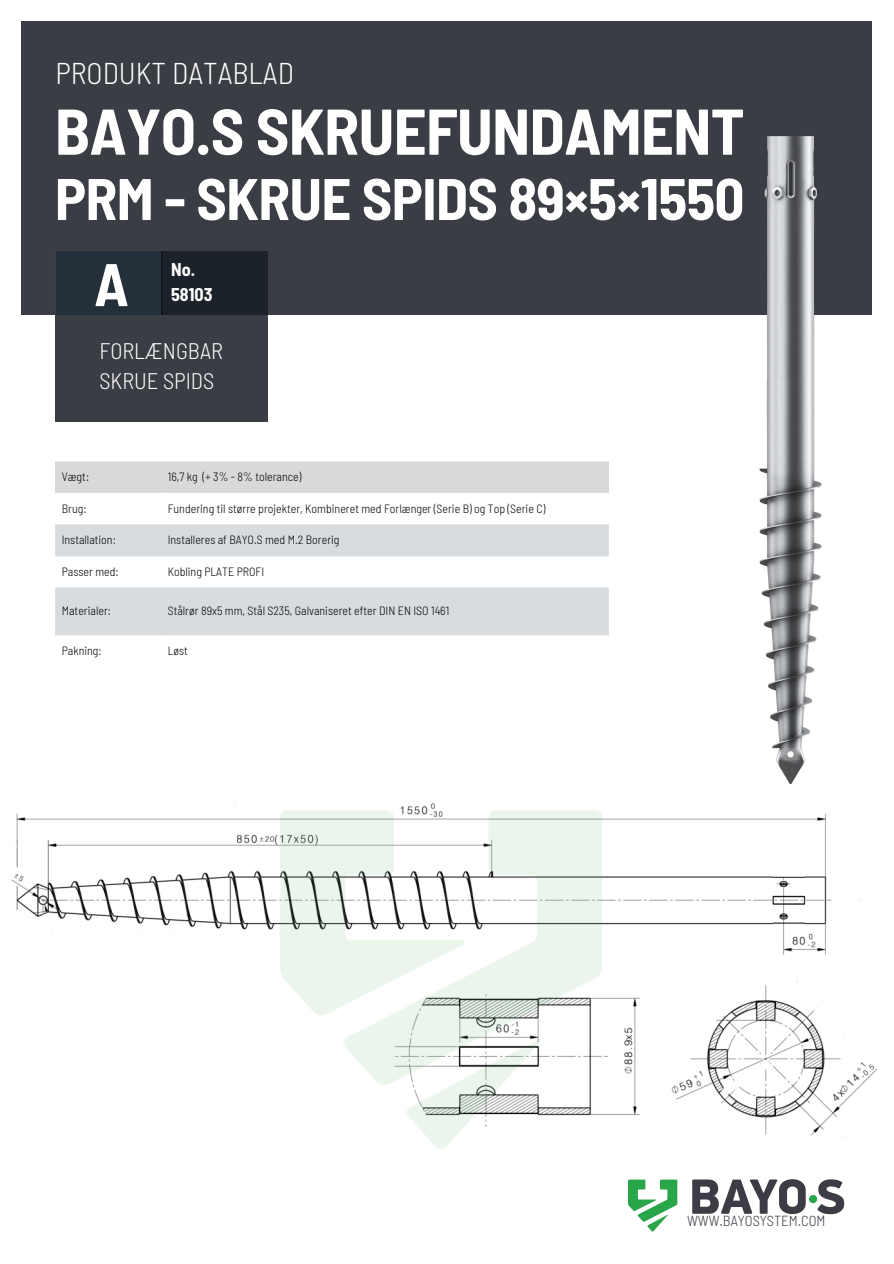
<style>
.page{position:relative;width:894px;height:1264px;background:#fff}
.page>*{position:absolute;margin:0;border:0;box-sizing:border-box;transform-origin:0 0}
.t1{font:700 semi-condensed 64.5px "Barlow";letter-spacing:-.01em;color:#fff}
.t2{font:700 semi-condensed 60px "Barlow";color:#fff}
.t3{font:700 semi-condensed 58.5px "Barlow";letter-spacing:-.01em;color:#fff}
.t4{font:300 semi-condensed 30px "Barlow";color:#fff}
.t5{font:300 semi-condensed 22.5px/30.3px "Barlow";color:#fff}
.t6{font:700 semi-condensed 18px/24.8px "Barlow";color:#fff}
.t7{font:300 semi-condensed 14.55px "Barlow";color:#3b3d44}
.t8{font:300 semi-condensed 12px "Barlow";color:#000}
</style>
<div class="page">
<div style="left:21px;top:21px;width:850px;height:294px;background:#3b3d44"></div>
<div style="left:55px;top:251px;width:213px;height:170px;background:#3b3d44"></div>
<div style="left:162px;top:251px;width:106px;height:64px;background:#1b2229"></div>
<div style="left:55px;top:461px;width:553px;height:32px;background:#d9d9d9"></div>
<svg style="left:55px;top:635px;width:553px;height:1px"></svg>
<svg style="left:55px;top:524px;width:553px;height:111px;fill:#d9dcde"></svg>
<div style="left:56px;top:251px;width:106px;height:64px;background:#252f39"></div>
<svg style="left:628px;top:1179px;width:49px;height:52px"></svg>
<svg style="left:808px;top:1194px;width:8px;height:9px"></svg>
<svg style="left:692px;top:1179px;width:113px;height:34px"></svg>
<svg style="left:817px;top:1179px;width:27px;height:35px"></svg>
<img style="left:759px;top:116px;width:113px;height:668px">
<img style="left:11px;top:803px;width:867px;height:346px">
<p class="t4" style="left:55px;top:54px;width:240px">PRODUKT DATABLAD</p>
<p class="t1" style="left:55px;top:90px;width:691px">BAYO.S SKRUEFUNDAMENT</p>
<p class="t3" style="left:55px;top:161px;width:690px">PRM - SKRUE SPIDS 89×5×1550</p>
<p class="t6" style="left:171px;top:256px;width:43px">No.<br>58103</p>
<p class="t2" style="left:94px;top:246px;width:36px">A</p>
<p class="t5" style="left:99px;top:334px;width:125px">FORLÆNGBAR<br>SKRUE SPIDS</p>
<h2 class="t8" style="left:62px;top:469px;width:29px">Vægt:</h2>
<h1 class="t8" style="left:168px;top:469px;width:135px">16,7 kg (+ 3% - 8% tolerance)</h1>
<p class="t8" style="left:62px;top:501px;width:26px">Brug:</p>
<p class="t8" style="left:168px;top:501px;width:379px">Fundering til større projekter, Kombineret med Forlænger (Serie B) og Top (Serie C)</p>
<h4 class="t8" style="left:62px;top:532px;width:56px">Installation:</h4>
<h3 class="t8" style="left:168px;top:532px;width:173px">Installeres af BAYO.S med M.2 Borerig</h3>
<p class="t8" style="left:62px;top:564px;width:58px">Passer med:</p>
<p class="t8" style="left:168px;top:564px;width:98px">Kobling PLATE PROFI</p>
<p class="t8" style="left:62px;top:603px;width:51px">Materialer:</p>
<p class="t8" style="left:168px;top:603px;width:283px">Stålrør 89x5 mm, Stål S235, Galvaniseret efter DIN EN ISO 1461</p>
<p class="t8" style="left:62px;top:642px;width:41px">Pakning:</p>
<p class="t8" style="left:168px;top:642px;width:22px">Løst</p>
<p class="t7" style="left:687px;top:1211px;width:140px">WWW.BAYOSYSTEM.COM</p>
</div>
